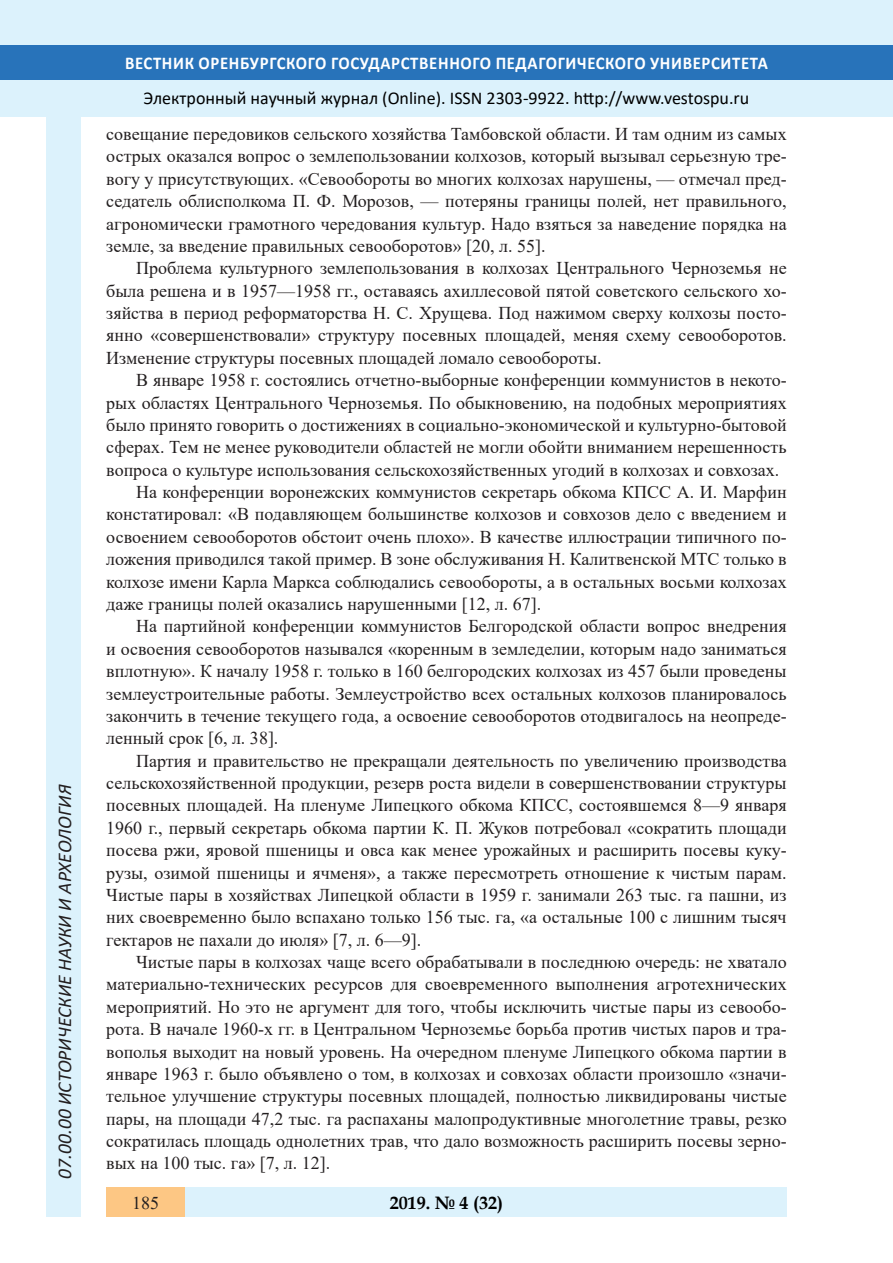
<style>
.page{position:relative;width:893px;height:1263px;background:#fff}
.page>*{position:absolute;margin:0;border:0;box-sizing:border-box;transform-origin:0 0}
.t1{font:italic 19.5px "Calibri";color:#231f20}
.Стиль2{font:18px/22.4px "Times New Roman";color:#231f20;text-align:justify}
.t2{font:18px "Calibri";color:#000}
.t3{font:700 18px "Calibri";letter-spacing:.04em;color:#fff;scale:.93 1}
.t4{font:700 18px "Book Antiqua";color:#000}
</style>
<div class="page">
<div style="left:0;top:0;width:893px;height:116px;background:#dcf2fc"></div>
<div style="left:0;top:45px;width:893px;height:34px;background:#2873ba"></div>
<div style="left:47px;top:116px;width:34px;height:1101px;background:#dcf2fc"></div>
<div style="left:106px;top:1188px;width:681px;height:29px;background:#dcf2fc"></div>
<div style="left:106px;top:1188px;width:79px;height:29px;background:#fdc784"></div>
<p class="t1" style="left:51px;top:1179px;width:395px;rotate:-90deg">07.00.00 ИСТОРИЧЕСКИЕ НАУКИ И АРХЕОЛОГИЯ</p>
<p class="t1" style="left:51px;top:1105px;width:206px;rotate:-90deg">БИОЛОГИЧЕСКИЕ НАУКИ</p>
<p class="t1" style="left:51px;top:1169px;width:11px;rotate:-90deg">3</p>
<p class="t3" style="left:125px;top:50px;width:693px">ВЕСТНИК ОРЕНБУРГСКОГО ГОСУДАРСТВЕННОГО ПЕДАГОГИЧЕСКОГО УНИВЕРСИТЕТА</p>
<p class="t2" style="left:144px;top:85px;width:607px">Электронный научный журнал (Online). ISSN 2303-9922. http://www.vestospu.ru</p>
<p class="t2" style="left:583px;top:85px;width:13px">t</p>
<p class="t2" style="left:583px;top:85px;width:13px">t</p>
<p class="Стиль2" style="left:106px;top:122px;width:682px">совещание передовиков сельского хозяйства Тамбовской области. И там одним из самых острых оказался вопрос о землепользовании колхозов, который вызывал серьезную тре&shy;вогу у присутствующих. «Севообороты во многих колхозах нарушены, — отмечал пред&shy;седатель облисполкома П. Ф. Морозов, — потеряны границы полей, нет правильного, агрономически грамотного чередования культур. Надо взяться за наведение порядка на земле, за введение правильных севооборотов» [20, л. 55].</p>
<p class="Стиль2" style="left:106px;top:257px;width:682px;text-indent:30px">Проблема культурного землепользования в колхозах Центрального Черноземья не была решена и в 1957—1958 гг., оставаясь ахиллесовой пятой советского сельского хо&shy;зяйства в период реформаторства Н. С. Хрущева. Под нажимом сверху колхозы посто&shy;янно «совершенствовали» структуру посевных площадей, меняя схему севооборотов.<br>Изменение структуры посевных площадей ломало севообороты.</p>
<p class="Стиль2" style="left:106px;top:368px;width:682px;text-indent:30px">В январе 1958 г. состоялись отчетно-выборные конференции коммунистов в некото&shy;рых областях Центрального Черноземья. По обыкновению, на подобных мероприятиях было принято говорить о достижениях в социально-экономической и культурно-бытовой сферах. Тем не менее руководители областей не могли обойти вниманием нерешенность вопроса о культуре использования сельскохозяйственных угодий в колхозах и совхозах.</p>
<p class="Стиль2" style="left:106px;top:480px;width:682px;text-indent:30px">На конференции воронежских коммунистов секретарь обкома КПСС А. И. Марфин констатировал: «В подавляющем большинстве колхозов и совхозов дело с введением и освоением севооборотов обстоит очень плохо». В качестве иллюстрации типичного по&shy;ложения приводился такой пример. В зоне обслуживания Н. Калитвенской МТС только в колхозе имени Карла Маркса соблюдались севообороты, а в остальных восьми колхозах даже границы полей оказались нарушенными [12, л. 67].</p>
<p class="Стиль2" style="left:106px;top:615px;width:682px;text-indent:30px">На партийной конференции коммунистов Белгородской области вопрос внедрения и освоения севооборотов назывался «коренным в земледелии, которым надо заниматься вплотную». К началу 1958 г. только в 160 белгородских колхозах из 457 были проведены землеустроительные работы. Землеустройство всех остальных колхозов планировалось закончить в течение текущего года, а освоение севооборотов отодвигалось на неопреде&shy;ленный срок [6, л. 38].</p>
<p class="Стиль2" style="left:106px;top:749px;width:682px;text-indent:30px">Партия и правительство не прекращали деятельность по увеличению производства сельскохозяйственной продукции, резерв роста видели в совершенствовании структуры посевных площадей. На пленуме Липецкого обкома КПСС, состоявшемся 8—9 января 1960 г., первый секретарь обкома партии К. П. Жуков потребовал «сократить площади посева ржи, яровой пшеницы и овса как менее урожайных и расширить посевы куку&shy;рузы, озимой пшеницы и ячменя», а также пересмотреть отношение к чистым парам.<br>Чистые пары в хозяйствах Липецкой области в 1959 г. занимали 263 тыс. га пашни, из них своевременно было вспахано только 156 тыс. га, «а остальные 100 с лишним тысяч гектаров не пахали до июля» [7, л. 6—9].</p>
<p class="Стиль2" style="left:106px;top:950px;width:682px;text-indent:30px">Чистые пары в колхозах чаще всего обрабатывали в последнюю очередь: не хватало материально-технических ресурсов для своевременного выполнения агротехнических мероприятий. Но это не аргумент для того, чтобы исключить чистые пары из севообо&shy;рота. В начале 1960-х гг. в Центральном Черноземье борьба против чистых паров и тра&shy;вополья выходит на новый уровень. На очередном пленуме Липецкого обкома партии в январе 1963 г. было объявлено о том, в колхозах и совхозах области произошло «значи&shy;тельное улучшение структуры посевных площадей, полностью ликвидированы чистые пары, на площади 47,2 тыс. га распаханы малопродуктивные многолетние травы, резко сократилась площадь однолетних трав, что дало возможность расширить посевы зерно&shy;вых на 100 тыс. га» [7, л. 12].</p>
<p class="t4" style="left:390px;top:1190px;width:115px">2019. № 4 (32)</p>
<p class="Стиль2" style="left:132px;top:1191px;width:28px">185</p>
<p class="t4" style="left:460px;top:1190px;width:39px">2 6</p>
<p class="t4" style="left:417px;top:1190px;width:10px">8</p>
<p class="t4" style="left:460px;top:1190px;width:39px">1 25</p>
</div>
